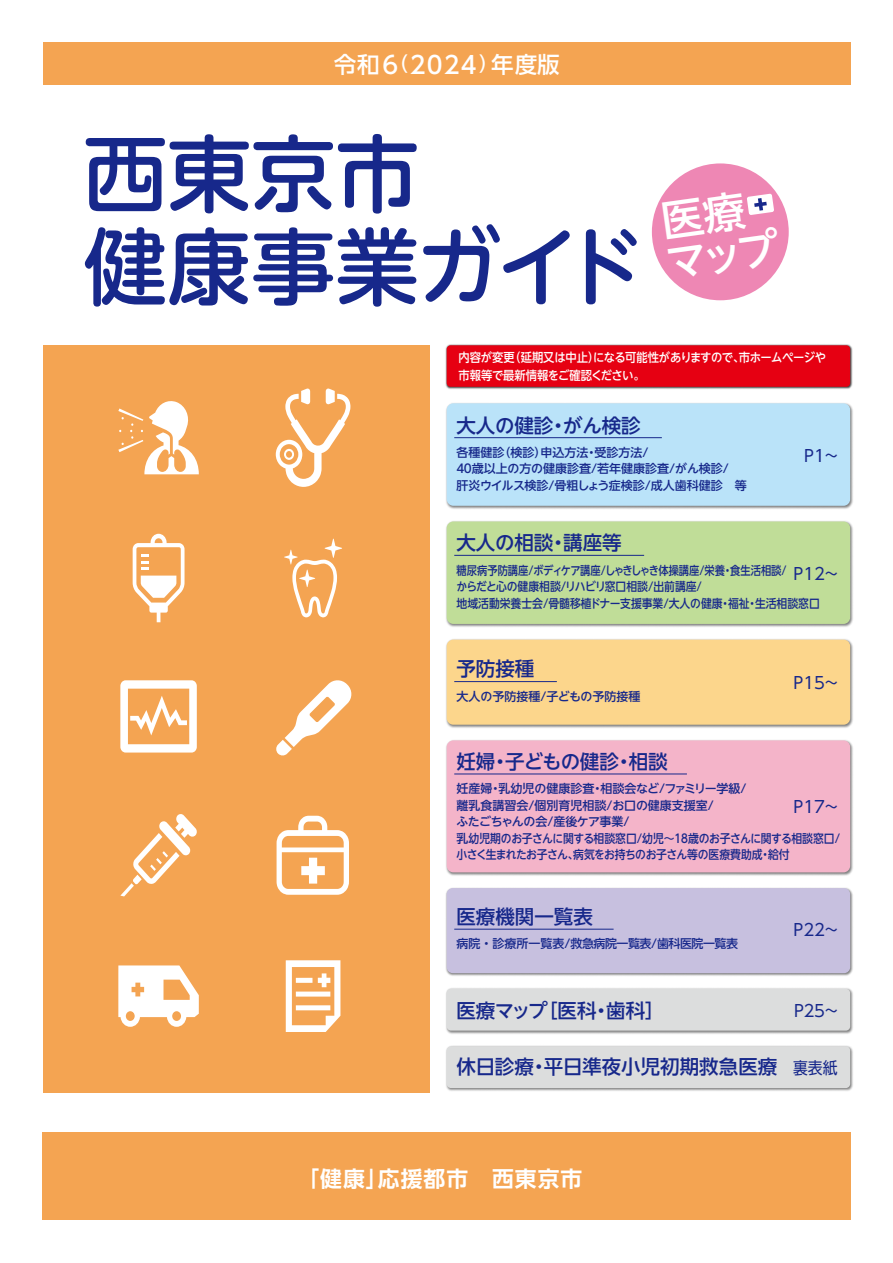
<style>
.page{position:relative;width:893px;height:1263px;background:#fff}
.page>*{position:absolute;margin:0;border:0;box-sizing:border-box;transform-origin:0 0}
.t1{font:500 84px/93px "UD Shin M Go Pr 6";color:#17288b}
.t2{font:500 42px/42px "UD Shin Go NT Pro";color:#fff}
.t3{font:500 22.5px "UD Shin Go NT Pro";color:#fff}
.t4{font:700 21.75px "UD Shin Go NT Pro De";letter-spacing:.05em;color:#fff}
.t5{font:500 19.5px "UD Shin Go NT Pro";color:#17288b}
.t6{font:500 19.5px "UD Shin Go NT Pro";letter-spacing:-.02em;color:#17288b}
.t7{font:16.5px "UD Shin Go NT Pro";color:#17288b}
.t8{font:500 12.3px/18px "UD Shin Go NT Pro";letter-spacing:-.025em;color:#fff;scale:.92 1}
.t9{font:500 12px/16.5px "UD Shin Go NT Pro";letter-spacing:-.02em;color:#17288b}
.t10{font:500 12px/16.5px "UD Shin Go NT Pro";color:#17288b;scale:.86 1}
.t11{font:500 12px/16.5px "UD Shin Go NT Pro";color:#17288b}
.t12{font:500 12px "UD Shin Go NT Pro";letter-spacing:-.04em;color:#17288b}
.s1{font-size:24px}
.s2{font-size:19.5px}
.s3{font-weight:400;font-size:16.5px}
</style>
<div class="page">
<div style="left:43px;top:345px;width:386px;height:748px;background:#f4a452"></div>
<div style="left:43px;top:1132px;width:808px;height:87px;background:#f4a452"></div>
<img style="left:446px;top:1045px;width:407px;height:46px">
<div style="left:447px;top:1046px;width:403px;height:42px;background:#dcdddd;border-radius:4px"></div>
<img style="left:446px;top:988px;width:407px;height:46px">
<div style="left:447px;top:989px;width:403px;height:41px;background:#dcdddd;border-radius:4px"></div>
<img style="left:446px;top:403px;width:407px;height:106px">
<div style="left:447px;top:403px;width:403px;height:103px;background:#bae3f9;border-radius:7px"></div>
<img style="left:446px;top:521px;width:407px;height:106px">
<div style="left:447px;top:521px;width:403px;height:103px;background:#c0dd98;border-radius:7px"></div>
<img style="left:446px;top:639px;width:407px;height:89px">
<div style="left:447px;top:640px;width:403px;height:85px;background:#fcd68c;border-radius:7px"></div>
<img style="left:446px;top:740px;width:407px;height:136px">
<div style="left:447px;top:740px;width:403px;height:132px;background:#f4b4c9;border-radius:7px"></div>
<img style="left:445px;top:887px;width:408px;height:89px">
<div style="left:447px;top:888px;width:403px;height:85px;background:#c7c0df;border-radius:6px"></div>
<img style="left:445px;top:344px;width:408px;height:45px">
<div style="left:447px;top:345px;width:403px;height:42px;background:#e60012;border-radius:4px"></div>
<div style="left:43px;top:42px;width:808px;height:43px;background:#f4a452"></div>
<div style="left:652px;top:163px;width:137px;height:137px;background:#ee87b4;border-radius:50%"></div>
<svg style="left:747px;top:194px;width:27px;height:21px"></svg>
<hr style="left:454px;top:437px;width:208px;height:1px;background:#17288b">
<hr style="left:454px;top:555px;width:190px;height:1px;background:#17288b">
<hr style="left:454px;top:774px;width:233px;height:1px;background:#17288b">
<hr style="left:454px;top:681px;width:103px;height:1px;background:#17288b">
<hr style="left:454px;top:929px;width:160px;height:1px;background:#17288b">
<svg style="left:120px;top:680px;width:77px;height:72px"></svg>
<svg style="left:276px;top:388px;width:74px;height:99px"></svg>
<svg style="left:118px;top:401px;width:81px;height:73px"></svg>
<svg style="left:277px;top:816px;width:72px;height:79px"></svg>
<svg style="left:133px;top:534px;width:52px;height:88px"></svg>
<svg style="left:284px;top:539px;width:58px;height:78px"></svg>
<svg style="left:286px;top:960px;width:54px;height:72px"></svg>
<svg style="left:120px;top:814px;width:77px;height:82px"></svg>
<svg style="left:118px;top:965px;width:81px;height:62px"></svg>
<svg style="left:276px;top:680px;width:76px;height:76px"></svg>
<h3 class="t3" style="left:334px;top:46px;width:227px">令和<span class="s1">6</span><span class="s2">（</span><span class="s1">2024</span><span class="s2">）</span>年度版</h3>
<h1 class="t1" style="left:83px;top:122px;width:564px">西東京市<br>健康事業ガイド</h1>
<h2 class="t2" style="left:657px;top:200px;width:116px;rotate:-8deg">医療マップ</h2>
<p class="t8" style="left:458px;top:348px;width:401px">内容が変更（延期又は中止）になる可能性がありますので、市ホームページや市報等で最新情報をご確認ください。</p>
<h3 class="t5" style="left:456px;top:409px;width:186px">大人の健診・がん検診</h3>
<p class="t11" style="left:454px;top:444px;width:294px">各種健診（検診）申込方法・受診方法/<br>４０歳以上の方の健康診査/若年健康診査/がん検診/<br>肝炎ウイルス検診/骨粗しょう症検診/成人歯科健診　等</p>
<h3 class="t7" style="left:804px;top:443px;width:35px">P1~</h3>
<h3 class="t5" style="left:456px;top:527px;width:167px">大人の相談・講座等</h3>
<p class="t10" style="left:456px;top:561px;width:424px">糖尿病予防講座/ボディケア講座/しゃきしゃき体操講座/栄養・食生活相談/<br>からだと心の健康相談/リハビリ窓口相談/出前講座/<br>地域活動栄養士会/骨髄移植ドナー支援事業/大人の健康・福祉・生活相談窓口</p>
<h3 class="t7" style="left:793px;top:560px;width:46px">P12~</h3>
<h3 class="t5" style="left:456px;top:653px;width:79px">予防接種</h3>
<p class="t11" style="left:457px;top:688px;width:185px">大人の予防接種/子どもの予防接種</p>
<h3 class="t7" style="left:793px;top:669px;width:46px">P15~</h3>
<h3 class="t5" style="left:456px;top:746px;width:213px">妊婦・子どもの健診・相談</h3>
<p class="t9" style="left:456px;top:780px;width:385px">妊産婦・乳幼児の健康診査・相談会など/ファミリー学級/<br>離乳食講習会/個別育児相談/お口の健康支援室/<br>ふたごちゃんの会/産後ケア事業/<br>乳幼児期のお子さんに関する相談窓口/幼児～１８歳のお子さんに関する相談窓口/小さく生まれたお子さん、病気をお持ちのお子さん等の医療費助成・給付</p>
<h3 class="t7" style="left:793px;top:794px;width:46px">P17~</h3>
<h3 class="t5" style="left:456px;top:901px;width:138px">医療機関一覧表</h3>
<p class="t12" style="left:457px;top:934px;width:283px">病院・診療所一覧表/救急病院一覧表/歯科医院一覧表</p>
<h3 class="t7" style="left:793px;top:917px;width:46px">P22~</h3>
<h3 class="t6" style="left:456px;top:994px;width:210px">医療マップ［医科・歯科］</h3>
<h3 class="t7" style="left:794px;top:998px;width:45px">P２5~</h3>
<h3 class="t5" style="left:456px;top:1051px;width:383px">休日診療・平日準夜小児初期救急医療 <span class="s3">裏表紙</span></h3>
<h3 class="t4" style="left:297px;top:1161px;width:286px">「健康」応援都市　西東京市</h3>
</div>
